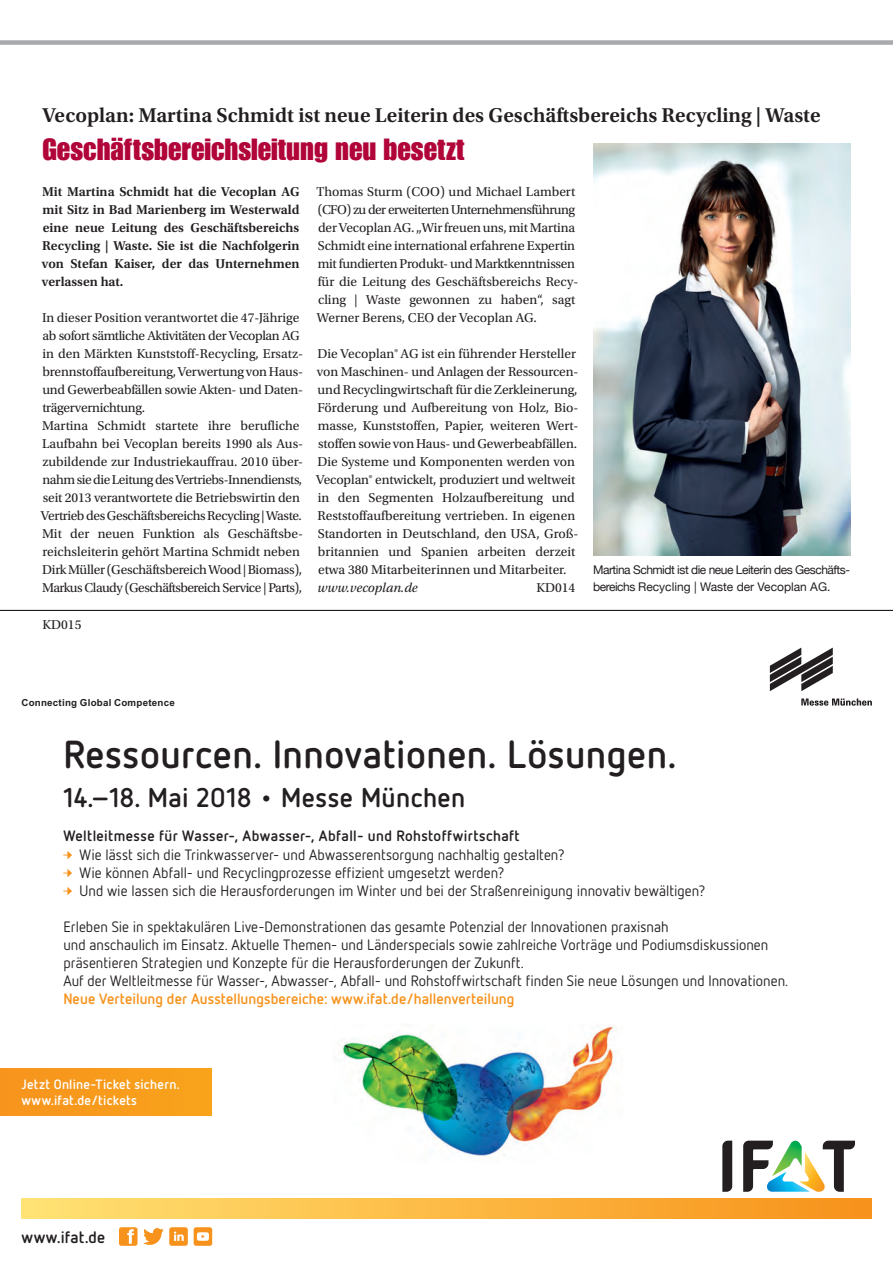
<style>
.page{position:relative;width:893px;height:1263px;background:#fff}
.page>*{position:absolute;margin:0;border:0;box-sizing:border-box;transform-origin:0 0}
.t1{font:700 39px "Netto OT";letter-spacing:.015em;color:#231f20}
.t2{font:30px "Impact URW";color:#b10439}
.t3{font:700 27px "Netto OT";letter-spacing:.015em;color:#231f20}
.t4{font:600 21px "Utopia Std";color:#231f20}
.t5{font:700 16.5px "Netto OT";letter-spacing:.015em;color:#231f20}
.t6{font:15px/18px "Netto OT";letter-spacing:.005em;color:#231f20}
.t7{font:13.5px/18px "Utopia Std";letter-spacing:-.005em;color:#231f20}
.t8{font:600 13.5px/18px "Utopia Std";color:#231f20;text-align:justify}
.t9{font:700 13.5px/16.2px "Netto OT";letter-spacing:.02em;color:#fff}
.t10{font:12px/16.5px "Helvetica Neue";letter-spacing:-.04em;color:#231f20}
.t11{font:700 9.75px "Arial";letter-spacing:.025em;color:#231f20}
.s1{font-style:italic}
.s2{font-weight:700}
.s3{font-weight:700;color:#f7931d}
</style>
<div class="page">
<div style="left:0;top:40px;width:893px;height:5px;background:#a8a9ad"></div>
<img style="left:593px;top:144px;width:257px;height:412px">
<div style="left:0;top:1068px;width:885px;height:47px;background:#f89b1c"></div>
<div style="left:212px;top:1041px;width:681px;height:84px;background:#fff"></div>
<svg style="left:801px;top:698px;width:71px;height:8px"></svg>
<svg style="left:770px;top:648px;width:63px;height:43px"></svg>
<svg style="left:722px;top:1140px;width:10px;height:52px"></svg>
<svg style="left:743px;top:1140px;width:112px;height:52px"></svg>
<div style="left:21px;top:1199px;width:851px;height:20px;background:linear-gradient(to right,#ffe374,#f79119)"></div>
<svg style="left:194px;top:1227px;width:18px;height:19px"></svg>
<svg style="left:169px;top:1227px;width:19px;height:19px"></svg>
<svg style="left:119px;top:1227px;width:44px;height:19px"></svg>
<svg style="left:63px;top:851px;width:9px;height:8px"></svg>
<svg style="left:63px;top:869px;width:9px;height:8px"></svg>
<svg style="left:63px;top:887px;width:9px;height:8px"></svg>
<img style="left:339px;top:1024px;width:279px;height:133px">
<hr style="left:0;top:610px;width:893px;height:1px;background:#000">
<p class="t4" style="left:43px;top:103px;width:780px">Vecoplan: Martina Schmidt ist neue Leiterin des Geschäftsbereichs Recycling | Waste</p>
<p class="t2" style="left:43px;top:132px;width:423px">Geschäftsbereichsleitung neu besetzt</p>
<p class="t8" style="left:42px;top:183px;width:259px">Mit Martina Schmidt hat die Vecoplan AG mit Sitz in Bad Marienberg im Westerwald eine neue Leitung des Geschäftsbereichs Recycling | Waste. Sie ist die Nachfolgerin von Stefan Kaiser, der das Unternehmen verlassen hat.</p>
<p class="t7" style="left:41px;top:309px;width:264px">In dieser Position verantwortet die 47-Jährige ab sofort sämtliche Aktivitäten der Vecoplan AG in den Märkten Kunststoff-Recycling, Ersatz&shy;brennstoffaufbereitung, Verwertung von Haus&shy;und Gewerbeabfällen sowie Akten- und Daten&shy;trägervernichtung.<br>Martina Schmidt startete ihre berufliche Laufbahn bei Vecoplan bereits 1990 als Aus&shy;zubildende zur Industriekauffrau. 2010 über&shy;nahm sie die Leitung des Vertriebs-Innendiensts, seit 2013 verantwortete die Betriebswirtin den Vertrieb des Geschäftsbereichs Recycling | Waste.<br>Mit der neuen Funktion als Geschäftsbe&shy;reichsleiterin gehört Martina Schmidt neben Dirk Müller (Geschäftsbereich Wood | Biomass), Markus Claudy (Geschäftsbereich Service | Parts),</p>
<p class="t7" style="left:43px;top:616px;width:40px">KD015</p>
<p class="t7" style="left:317px;top:183px;width:263px">Thomas Sturm (COO) und Michael Lambert (CFO) zu der erweiterten Unternehmensführung der Vecoplan AG. „Wir freuen uns, mit Martina Schmidt eine international erfahrene Expertin mit fundierten Produkt- und Marktkenntnissen für die Leitung des Geschäftsbereichs Recy&shy;cling | Waste gewonnen zu haben“, sagt Werner Berens, CEO der Vecoplan AG.</p>
<p class="t7" style="left:316px;top:345px;width:264px">Die Vecoplan® AG ist ein führender Hersteller von Maschinen- und Anlagen der Ressourcen&shy;und Recyclingwirtschaft für die Zerkleinerung, Förderung und Aufbereitung von Holz, Bio&shy;masse, Kunststoffen, Papier, weiteren Wert&shy;stoffen sowie von Haus- und Gewerbeabfällen.<br>Die Systeme und Komponenten werden von Vecoplan® entwickelt, produziert und weltweit in den Segmenten Holzaufbereitung und Reststoffaufbereitung vertrieben. In eigenen Standorten in Deutschland, den USA, Groß&shy;britannien und Spanien arbeiten derzeit etwa 380 Mitarbeiterinnen und Mitarbeiter. <span class="s1">www.vecoplan.de</span></p>
<p class="t7" style="left:536px;top:579px;width:40px">KD014</p>
<p class="t10" style="left:593px;top:562px;width:258px">Martina Schmidt ist die neue Leiterin des Geschäfts&shy;bereichs Recycling | Waste der Vecoplan AG.</p>
<p class="t11" style="left:21px;top:696px;width:155px">Connecting Global Competence</p>
<p class="t1" style="left:63px;top:730px;width:614px">Ressourcen. Innovationen. Lösungen.</p>
<p class="t3" style="left:63px;top:780px;width:403px">14.–18. Mai 2018 • Messe München</p>
<p class="t6" style="left:80px;top:826px;width:627px;text-indent:-16px"><span class="s2">Weltleitmesse für Wasser-, Abwasser-, Abfall- und Rohstoffwirtschaft<br></span>Wie lässt sich die Trinkwasserver- und Abwasserentsorgung nachhaltig gestalten?<br>Wie können Abfall- und Recyclingprozesse effizient umgesetzt werden?<br>Und wie lassen sich die Herausforderungen im Winter und bei der Straßenreinigung innovativ bewältigen?</p>
<p class="t6" style="left:63px;top:917px;width:726px">Erleben Sie in spektakulären Live-Demonstrationen das gesamte Potenzial der Innovationen praxisnah<br>und anschaulich im Einsatz. Aktuelle Themen- und Länderspecials sowie zahlreiche Vorträge und Podiums diskussionen präsentieren Strategien und Konzepte für die Herausforderungen der Zukunft.<br>Auf der Weltleitmesse für Wasser-, Abwasser-, Abfall- und Rohstoffwirtschaft finden Sie neue Lösungen und Innovationen.<br><span class="s3">Neue Verteilung der Ausstellungsbereiche: www.ifat.de/hallenverteilung</span></p>
<p class="t9" style="left:21px;top:1076px;width:160px">Jetzt Online-Ticket sichern. www.ifat.de/tickets</p>
<p class="t5" style="left:21px;top:1227px;width:85px">www.ifat.de</p>
</div>
